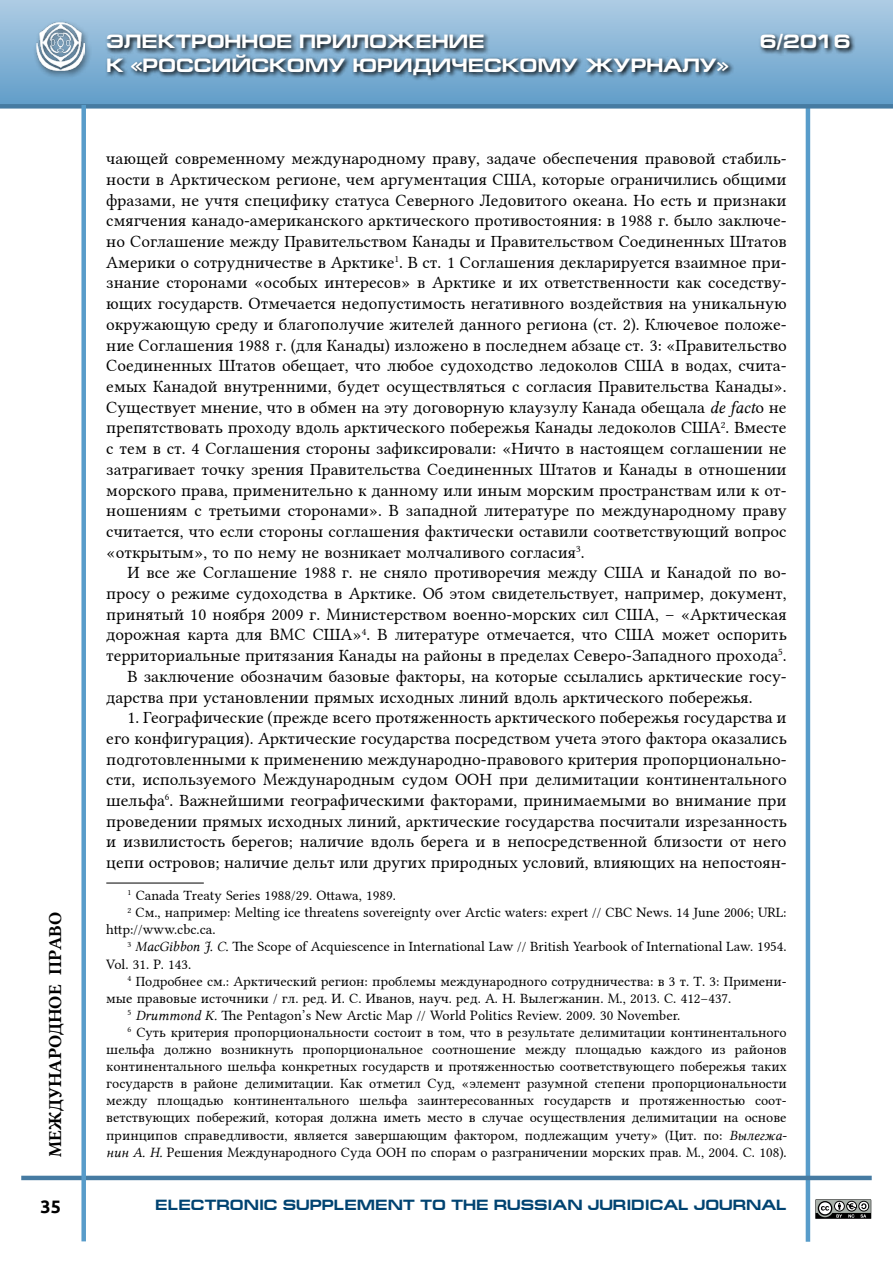
<style>
.page{position:relative;width:893px;height:1263px;background:#fff}
.page>*{position:absolute;margin:0;border:0;box-sizing:border-box;transform-origin:0 0}
.t1{font:700 19.5px "Europe Ext";color:#fff}
.t2{font:18px "Lin Libertine B";color:#000}
.t3{font:700 18px "Ubuntu";color:#000}
.t4{font:17.25px/20.7px "Lin Libertine";color:#000;text-align:justify}
.t5{font:700 15px "Europe Ext";color:#004371}
.t6{font:14.25px "Lin Libertine";color:#000}
.s1{font-family:"Lin Libertine I"}
</style>
<div class="page">
<hr style="left:806px;top:91px;width:4px;height:1151px;background:#589cca">
<hr style="left:21px;top:1176px;width:851px;height:4px;background:#467ba2">
<div style="left:0;top:0;width:893px;height:106px;background:linear-gradient(to bottom,#aecce4,#619dc9)"></div>
<div style="left:0;top:104px;width:893px;height:5px;background:#467ba2"></div>
<div style="left:81px;top:105px;width:5px;height:1136px;background:#589cca"></div>
<div style="left:33px;top:19px;width:59px;height:60px;background:#000;opacity:.63"></div>
<img style="left:37px;top:23px;width:47px;height:47px">
<svg style="left:105px;top:31px;width:751px;height:50px;background:#6b90ab"></svg>
<svg style="left:815px;top:1199px;width:57px;height:20px"></svg>
<hr style="left:106px;top:883px;width:98px;height:1px;background:#000">
<p class="t2" style="left:43px;top:1157px;width:246px;rotate:-90deg">международное право</p>
<p class="t3" style="left:41px;top:1196px;width:22px">35</p>
<p class="t1" style="left:106px;top:31px;width:380px">ЭЛЕКТРОННОЕ ПРИЛОЖЕНИЕ</p>
<p class="t1" style="left:760px;top:31px;width:92px">6/2016</p>
<p class="t1" style="left:106px;top:54px;width:624px">К «РОССИЙСКОМУ ЮРИДИЧЕСКОМУ ЖУРНАЛУ»</p>
<p class="t4" style="left:106px;top:146px;width:682px">чающей современному международному праву, задаче обеспечения правовой стабиль&shy;ности в Арктическом регионе, чем аргументация США, которые ограничились общими фразами, не учтя специфику статуса Северного Ледовитого океана. Но есть и признаки смягчения канадо-американского арктического противостояния: в 1988 г. было заключе&shy;но Соглашение между Правительством Канады и Правительством Соединенных Штатов Америки о сотрудничестве в Арктике<sup>1</sup>. В ст. 1 Соглашения декларируется взаимное при&shy;знание сторонами «особых интересов» в Арктике и их ответственности как соседству&shy;ющих государств. Отмечается недопустимость негативного воздействия на уникальную окружающую среду и благополучие жителей данного региона (ст. 2). Ключевое положе&shy;ние Соглашения 1988 г. (для Канады) изложено в последнем абзаце ст. 3: «Правительство Соединенных Штатов обещает, что любое судоходство ледоколов США в водах, счита&shy;емых Канадой внутренними, будет осуществляться с согласия Правительства Канады».<br>Существует мнение, что в обмен на эту договорную клаузулу Канада обещала <span class="s1">de fact</span>o не препятствовать проходу вдоль арктического побережья Канады ледоколов США<sup>2</sup>. Вместе с тем в ст. 4 Соглашения стороны зафиксировали: «Ничто в настоящем соглашении не затрагивает точку зрения Правительства Соединенных Штатов и Канады в отношении морского права, применительно к данному или иным морским пространствам или к от&shy;ношениям с третьими сторонами». В западной литературе по международному праву считается, что если стороны соглашения фактически оставили соответствующий вопрос «открытым», то по нему не возникает молчаливого согласия<sup>3</sup>.</p>
<p class="t4" style="left:128px;top:560px;width:661px">И все же Соглашение 1988 г. не сняло противоречия между США и Канадой по во-</p>
<p class="t4" style="left:106px;top:581px;width:682px">просу о режиме судоходства в Арктике. Об этом свидетельствует, например, документ,</p>
<p class="t4" style="left:106px;top:602px;width:682px">принятый 10 ноября 2009 г. Министерством военно-морских сил США, – «Арктическая</p>
<p class="t4" style="left:106px;top:622px;width:682px">дорожная карта для ВМС США»<sup>4</sup>. В литературе отмечается, что США может оспорить</p>
<p class="t4" style="left:106px;top:643px;width:682px">территориальные притязания Канады на районы в пределах Северо-Западного прохода<sup>5</sup>.</p>
<p class="t4" style="left:128px;top:664px;width:661px">В заключение обозначим базовые факторы, на которые ссылались арктические госу-</p>
<p class="t4" style="left:106px;top:685px;width:648px">дарства при установлении прямых исходных линий вдоль арктического побережья.</p>
<p class="t4" style="left:106px;top:705px;width:682px;text-indent:21px">1. Географические (прежде всего протяженность арктического побережья государства и его конфигурация). Арктические государства посредством учета этого фактора оказались подготовленными к применению международно-правового критерия пропорционально&shy;сти, используемого Международным судом ООН при делимитации континентального шельфа<sup>6</sup>. Важнейшими географическими факторами, принимаемыми во внимание при проведении прямых исходных линий, арктические государства посчитали изрезанность и извилистость берегов; наличие вдоль берега и в непосредственной близости от него цепи островов; наличие дельт или других природных условий, влияющих на непостоян-</p>
<p class="t6" style="left:128px;top:884px;width:270px"><sup>1</sup> Canada Treaty Series 1988/29. Ottawa, 1989.</p>
<p class="t6" style="left:128px;top:901px;width:661px"><sup>2</sup> См., например: Melting ice threatens sovereignty over Arctic waters: expert // CBC News. 14 Junе 2006; URL:</p>
<p class="t6" style="left:106px;top:918px;width:111px">http://www.cbc.ca.</p>
<p class="t6" style="left:128px;top:935px;width:661px"><sup>3</sup> <span class="s1">MacGibbon J. C.</span> The Scope of Acquiescence in International Law // British Yearbook of International Law. 1954.</p>
<p class="t6" style="left:106px;top:952px;width:86px">Vol. 31. P. 143.</p>
<p class="t6" style="left:128px;top:970px;width:661px"><sup>4</sup> Подробнее см.: Арктический регион: проблемы международного сотрудничества: в 3 т. Т. 3: Примени-</p>
<p class="t6" style="left:106px;top:987px;width:627px">мые правовые источники / гл. ред. И. С. Иванов, науч. ред. А. Н. Вылегжанин. М., 2013. С. 412–437.</p>
<p class="t6" style="left:128px;top:1004px;width:554px"><sup>5</sup> <span class="s1">Drummond K.</span> The Pentagon’s New Arctic Map // World Politics Review. 2009. 30 November.</p>
<p class="t6" style="left:128px;top:1021px;width:661px"><sup>6</sup> Суть критерия пропорциональности состоит в том, что в результате делимитации континентального</p>
<p class="t6" style="left:106px;top:1038px;width:682px">шельфа должно возникнуть пропорциональное соотношение между площадью каждого из районов</p>
<p class="t6" style="left:106px;top:1055px;width:682px">континентального шельфа конкретных государств и протяженностью соответствующего побережья таких</p>
<p class="t6" style="left:106px;top:1072px;width:682px">государств в районе делимитации. Как отметил Суд, «элемент разумной степени пропорциональности</p>
<p class="t6" style="left:106px;top:1089px;width:682px">между площадью континентального шельфа заинтересованных государств и протяженностью соот-</p>
<p class="t6" style="left:106px;top:1106px;width:682px">ветствующих побережий, которая должна иметь место в случае осуществления делимитации на основе</p>
<p class="t6" style="left:106px;top:1123px;width:682px">принципов справедливости, является завершающим фактором, подлежащим учету» (Цит. по: <span class="s1">Вылегжа-</span></p>
<p class="t6" style="left:106px;top:1141px;width:682px"><span class="s1">нин А. Н.</span> Решения Международного Суда ООН по спорам о разграничении морских прав. М., 2004. С. 108).</p>
<p class="t5" style="left:155px;top:1196px;width:633px">ELECTRONIC SUPPLEMENT TO THE RUSSIAN JURIDICAL JOURNAL</p>
</div>
